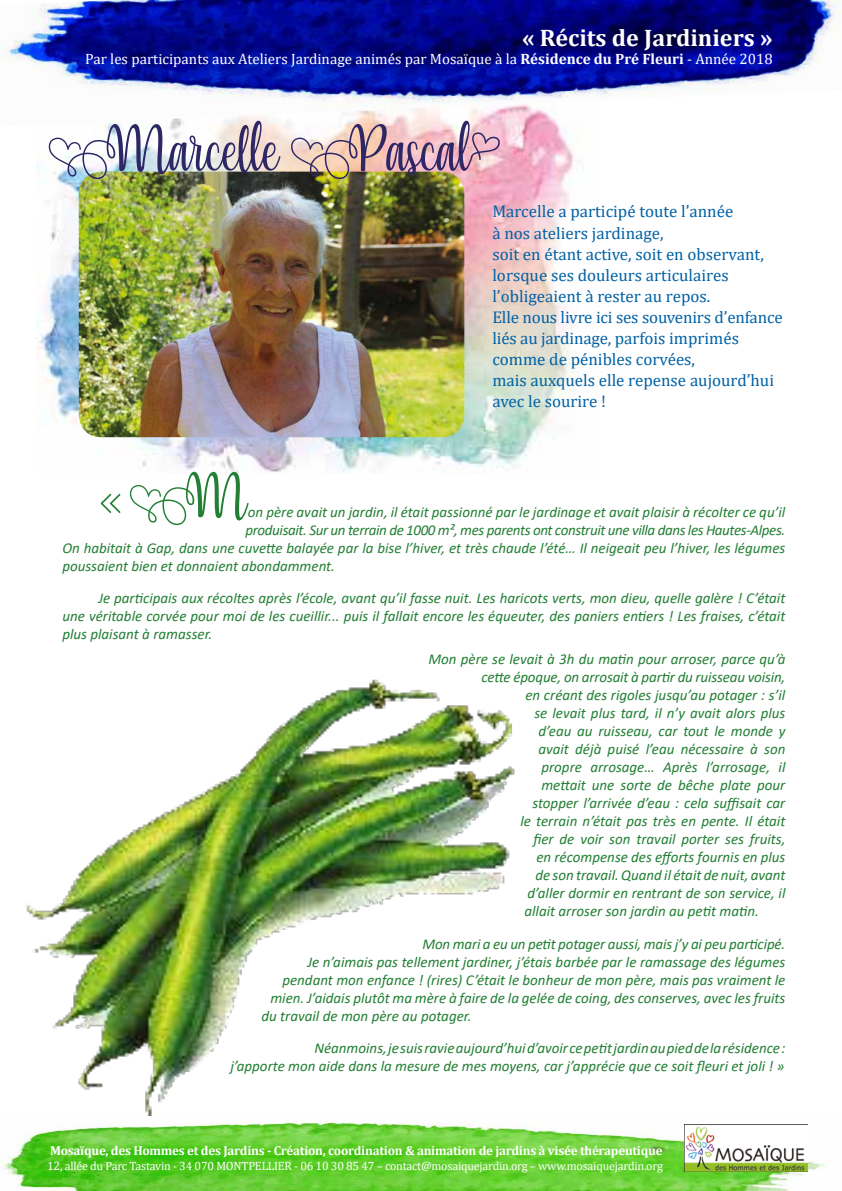
<style>
.page{position:relative;width:842px;height:1191px;background:#fff}
.page>*{position:absolute;margin:0;border:0;box-sizing:border-box;transform-origin:0 0}
.t1{font:62px "Yessy";color:#2d2765}
.t2{font:60px "Yessy";color:#227f34}
.t3{font:700 24px "Cambria";color:#fff}
.t4{font:17px/21px "Cambria";color:#0061a6}
.t5{font:italic 15px/18px "Calibri";color:#227f34;text-align:justify}
.t6{font:15px "Cambria";color:#fff}
.t7{font:italic 15px "Calibri";letter-spacing:-.025em;color:#227f34}
.t8{font:700 13px "Cambria";letter-spacing:-.02em;color:#fff}
.t9{font:12px "Cambria";letter-spacing:-.02em;color:#fff}
.s1{font-weight:700}
</style>
<div class="page">
<img style="left:36px;top:126px;width:548px;height:347px">
<img style="left:4px;top:0;width:836px;height:126px">
<img style="left:79px;top:172px;width:385px;height:265px">
<img style="left:0;top:1115px;width:827px;height:76px">
<img style="left:685px;top:1124px;width:122px;height:47px">
<img style="left:26px;top:679px;width:489px;height:436px">
<h3 class="t3" style="left:522px;top:21px;width:252px">« Récits de Jardiniers »</h3>
<p class="t6" style="left:85px;top:50px;width:689px">Par les participants aux Ateliers Jardinage animés par Mosaïque à la <span class="s1">Résidence du Pré Fleuri</span> - Année 2018</p>
<h1 class="t1" style="left:46px;top:109px;width:459px">Marcelle Pascal*</h1>
<p class="t4" style="left:492px;top:201px;width:292px">Marcelle a participé toute l’année<br>à nos ateliers jardinage,<br>soit en étant active, soit en observant, lorsque ses douleurs articulaires l’obligeaient à rester au repos.<br>Elle nous livre ici ses souvenirs d’enfance liés au jardinage, parfois imprimés comme de pénibles corvées,<br>mais auxquels elle repense aujourd’hui avec le sourire !</p>
<h2 class="t2" style="left:98px;top:457px;width:150px">« M</h2>
<p class="t5" style="left:248px;top:502px;width:539px">on père avait un jardin, il était passionné par le jardinage et avait plaisir à récolter ce qu’il</p>
<p class="t7" style="left:245px;top:519px;width:541px">produisait. Sur un terrain de 1000 m², mes parents ont construit une villa dans les Hautes-Alpes.</p>
<p class="t5" style="left:62px;top:538px;width:724px">On habitait à Gap, dans une cuvette balayée par la bise l’hiver, et très chaude l’été… Il neigeait peu l’hiver, les légumes</p>
<p class="t5" style="left:62px;top:556px;width:274px">poussaient bien et donnaient abondamment.</p>
<p class="t5" style="left:62px;top:588px;width:724px;text-indent:36px">Je participais aux récoltes après l’école, avant qu’il fasse nuit. Les haricots verts, mon dieu, quelle galère ! C’était une véritable corvée pour moi de les cueillir... puis il fallait encore les équeuter, des paniers entiers ! Les fraises, c’était plus plaisant à ramasser.</p>
<p class="t5" style="left:428px;top:649px;width:359px">Mon père se levait à 3h du matin pour arroser, parce qu’à</p>
<p class="t5" style="left:481px;top:667px;width:305px">cette époque, on arrosait à partir du ruisseau voisin,</p>
<p class="t5" style="left:525px;top:685px;width:261px">en créant des rigoles jusqu’au potager : s’il</p>
<p class="t5" style="left:534px;top:703px;width:252px">se levait plus tard, il n’y avait alors plus</p>
<p class="t5" style="left:538px;top:721px;width:249px">d’eau au ruisseau, car tout le monde y</p>
<p class="t5" style="left:538px;top:739px;width:248px">avait déjà puisé l’eau nécessaire à son</p>
<p class="t5" style="left:541px;top:757px;width:245px">propre arrosage… Après l’arrosage, il</p>
<p class="t5" style="left:541px;top:775px;width:245px">mettait une sorte de bêche plate pour</p>
<p class="t5" style="left:532px;top:793px;width:255px">stopper l’arrivée d’eau : cela suffisait car</p>
<p class="t5" style="left:520px;top:811px;width:266px">le terrain n’était pas très en pente. Il était</p>
<p class="t5" style="left:533px;top:829px;width:253px">fier de voir son travail porter ses fruits,</p>
<p class="t5" style="left:536px;top:847px;width:250px">en récompense des efforts fournis en plus</p>
<p class="t5" style="left:535px;top:865px;width:252px">de son travail. Quand il était de nuit, avant</p>
<p class="t5" style="left:527px;top:883px;width:259px">d’aller dormir en rentrant de son service, il</p>
<p class="t5" style="left:524px;top:901px;width:236px">allait arroser son jardin au petit matin.</p>
<p class="t5" style="left:422px;top:934px;width:364px">Mon mari a eu un petit potager aussi, mais j’y ai peu participé.</p>
<p class="t5" style="left:307px;top:952px;width:479px">Je n’aimais pas tellement jardiner, j’étais barbée par le ramassage des légumes</p>
<p class="t5" style="left:282px;top:970px;width:505px">pendant mon enfance ! (rires) C’était le bonheur de mon père, mais pas vraiment le</p>
<p class="t5" style="left:270px;top:988px;width:516px">mien. J’aidais plutôt ma mère à faire de la gelée de coing, des conserves, avec les fruits</p>
<p class="t5" style="left:261px;top:1006px;width:212px">du travail de mon père au potager.</p>
<p class="t5" style="left:230px;top:1038px;width:557px;text-align:right">Néanmoins, je suis ravie aujourd’hui d’avoir ce petit jardin au pied de la résidence :<br>j’apporte mon aide dans la mesure de mes moyens, car j’apprécie que ce soit fleuri et joli ! »</p>
<p class="t8" style="left:50px;top:1141px;width:614px">Mosaïque, des Hommes et des Jardins - Création, coordination &amp; animation de jardins à visée thérapeutique</p>
<p class="t9" style="left:47px;top:1158px;width:617px">12, allée du Parc Tastavin - 34 070 MONTPELLIER - 06 10 30 85 47 – contact@mosaiquejardin.org – www.mosaiquejardin.org</p>
</div>
